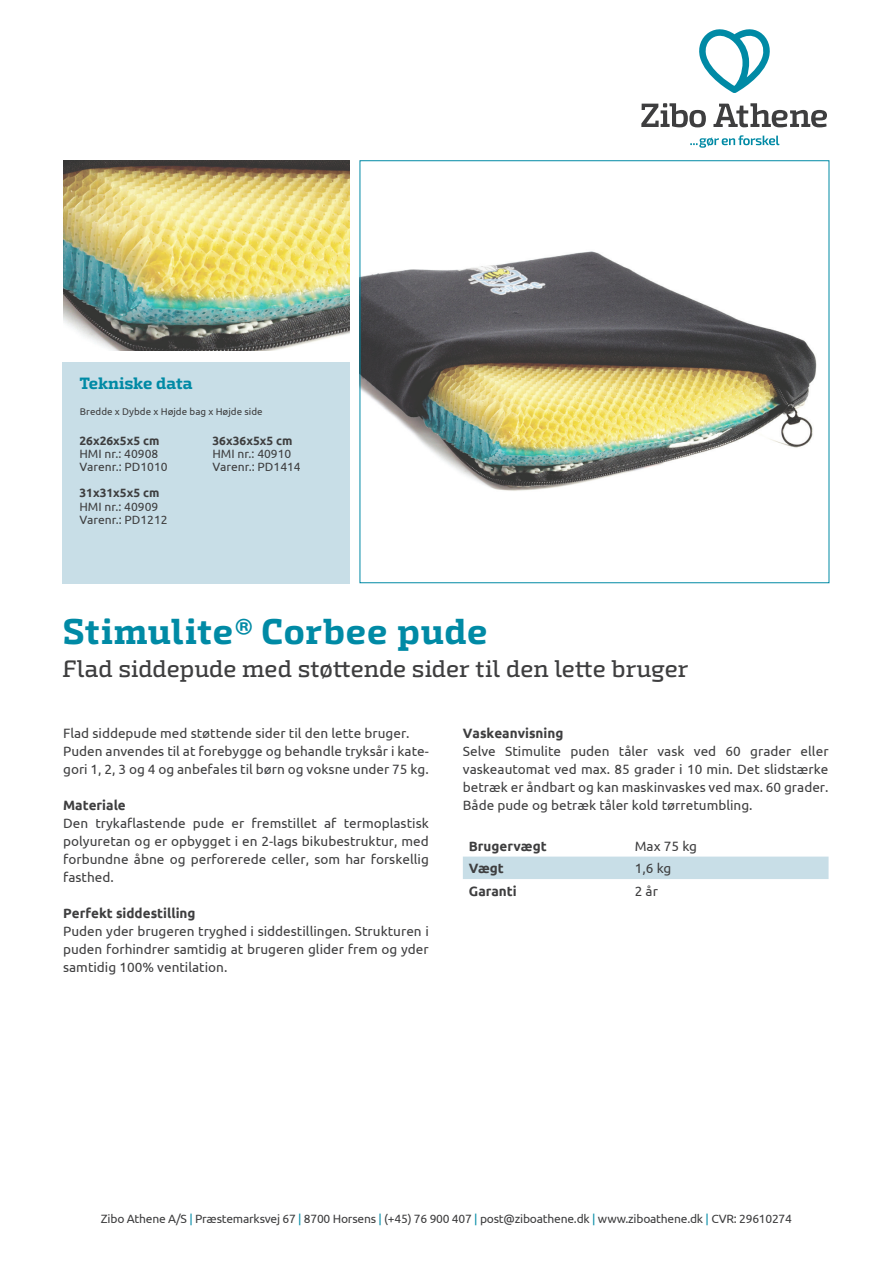
<style>
.page{position:relative;width:893px;height:1263px;background:#fff}
.page>*{position:absolute;margin:0;border:0;box-sizing:border-box;transform-origin:0 0}
.t1{font:700 36px "Exo Slab Pro";letter-spacing:.015em;color:#008aa5}
.t2{font:500 24px "Exo Slab Pro";letter-spacing:-.01em;color:#3e3e3f}
.t3{font:700 16.5px "Exo Slab Pro";letter-spacing:-.015em;color:#008aa5}
.t4{font:13.5px/18px "Ubuntu";color:#3e3e3f;text-align:justify}
.t5{font:700 13.5px "Ubuntu";color:#3e3e3f}
.t6{font:12px "Ubuntu";letter-spacing:-.02em;color:#3e3e3f}
.t7{font:12px/13.2px "Ubuntu";color:#3e3e3f}
.t8{font:700 12px "Ubuntu";color:#3e3e3f}
.t9{font:9.75px "Ubuntu";color:#3e3e3f}
.s1{color:#008aa5}
</style>
<div class="page">
<svg style="left:699px;top:29px;width:71px;height:64px"></svg>
<svg style="left:690px;top:135px;width:89px;height:13px"></svg>
<svg style="left:641px;top:103px;width:65px;height:24px"></svg>
<svg style="left:713px;top:103px;width:114px;height:24px"></svg>
<div style="left:62px;top:362px;width:288px;height:221px;background:#c8dee7"></div>
<div style="left:463px;top:856px;width:365px;height:23px;background:#c8dee7"></div>
<img style="left:63px;top:160px;width:287px;height:191px">
<svg style="left:360px;top:160px;width:469px;height:331px"></svg>
<p class="t3" style="left:79px;top:373px;width:115px">Tekniske data</p>
<p class="t9" style="left:80px;top:405px;width:184px">Bredde x Dybde x Højde bag x Højde side</p>
<p class="t8" style="left:79px;top:432px;width:82px">26x26x5x5 cm</p>
<p class="t7" style="left:79px;top:446px;width:90px">HMI nr.: 40908<br>Varenr.: PD1010</p>
<p class="t8" style="left:79px;top:485px;width:82px">31x31x5x5 cm</p>
<p class="t7" style="left:79px;top:499px;width:90px">HMI nr.: 40909<br>Varenr.: PD1212</p>
<p class="t8" style="left:212px;top:432px;width:82px">36x36x5x5 cm</p>
<p class="t7" style="left:212px;top:446px;width:90px">HMI nr.: 40910<br>Varenr.: PD1414</p>
<h1 class="t1" style="left:62px;top:609px;width:427px">Stimulite® Corbee pude</h1>
<h2 class="t2" style="left:62px;top:654px;width:628px">Flad siddepude med støttende sider til den lette bruger</h2>
<p class="t4" style="left:63px;top:724px;width:367px;text-align:left">Flad siddepude med støttende sider til den lette bruger.<br>Puden anvendes til at forebygge og behandle tryksår i kate&shy;gori 1, 2, 3 og 4 og anbefales til børn og voksne under 75 kg.</p>
<p class="t5" style="left:63px;top:796px;width:64px">Materiale</p>
<p class="t4" style="left:63px;top:814px;width:367px">Den trykaflastende pude er fremstillet af termoplastisk polyuretan og er opbygget i en 2-lags bikubestruktur, med forbundne åbne og perforerede celler, som har forskellig fasthed.</p>
<p class="t5" style="left:63px;top:904px;width:134px">Perfekt siddestilling</p>
<p class="t4" style="left:63px;top:922px;width:367px">Puden yder brugeren tryghed i siddestillingen. Strukturen i puden forhindrer samtidig at brugeren glider frem og yder samtidig 100% ventilation.</p>
<p class="t5" style="left:463px;top:724px;width:102px">Vaskeanvisning</p>
<p class="t4" style="left:463px;top:742px;width:367px">Selve Stimulite puden tåler vask ved 60 grader eller vaskeautomat ved max. 85 grader i 10 min. Det slidstærke betræk er åndbart og kan maskinvaskes ved max. 60 grader.<br>Både pude og betræk tåler kold tørretumbling.</p>
<p class="t5" style="left:469px;top:837px;width:79px">Brugervægt</p>
<p class="t4" style="left:635px;top:836px;width:64px">Max 75 kg</p>
<p class="t5" style="left:469px;top:859px;width:37px">Vægt</p>
<p class="t4" style="left:635px;top:859px;width:38px">1,6 kg</p>
<p class="t5" style="left:469px;top:882px;width:49px">Garanti</p>
<p class="t4" style="left:635px;top:881px;width:25px">2 år</p>
<p class="t6" style="left:101px;top:1211px;width:693px">Zibo Athene A/S <span class="s1">|</span> Præstemarksvej 67 <span class="s1">|</span> 8700 Horsens <span class="s1">|</span> (+45) 76 900 407 <span class="s1">|</span> post@ziboathene.dk <span class="s1">|</span> www.ziboathene.dk <span class="s1">|</span> CVR: 29610274</p>
</div>
